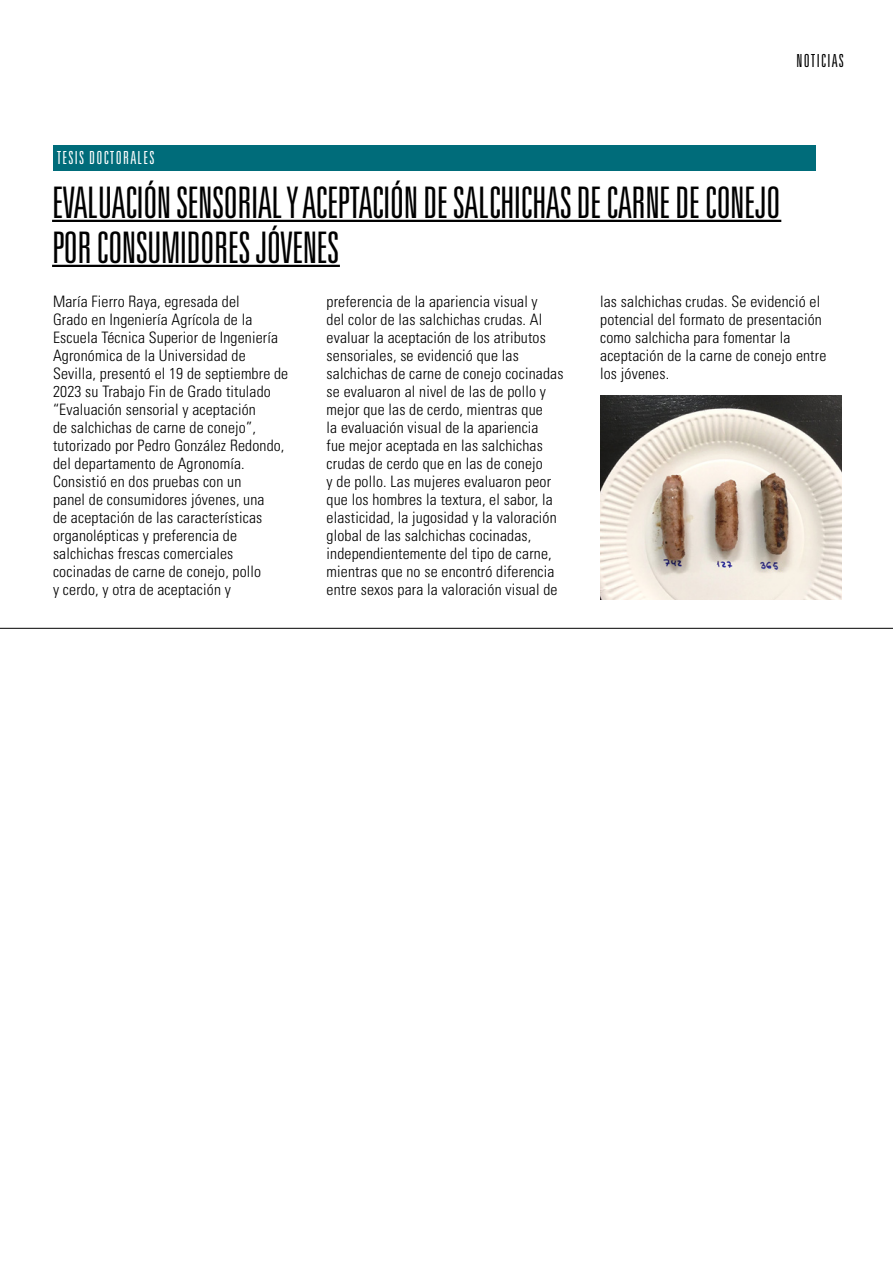
<style>
.page{position:relative;width:893px;height:1263px;background:#fff}
.page>*{position:absolute;margin:0;border:0;box-sizing:border-box;transform-origin:0 0}
.t1{font:300 ultra-condensed 43.5px/45px "Univers LT Std";letter-spacing:-.015em;color:#000}
.t2{font:300 ultra-condensed 18px "Univers LT Std";letter-spacing:.07em;color:#fff}
.t3{font:300 ultra-condensed 18px "Univers LT Std";letter-spacing:.07em;color:#000}
.t4{font:300 condensed 15.75px/18px "Univers LT Std";letter-spacing:.01em;color:#000}
</style>
<div class="page">
<div style="left:53px;top:145px;width:762px;height:26px;background:#006c7a"></div>
<hr style="left:52px;top:220px;width:729px;height:2px;background:#000">
<hr style="left:52px;top:265px;width:288px;height:2px;background:#000">
<hr style="left:0;top:628px;width:893px;height:1px;background:#000">
<img style="left:600px;top:395px;width:242px;height:205px">
<p class="t3" style="left:796px;top:51px;width:49px">NOTICIAS</p>
<p class="t2" style="left:57px;top:148px;width:99px">TESIS DOCTORALES</p>
<h1 class="t1" style="left:52px;top:180px;width:730px">EVALUACIÓN SENSORIAL Y ACEPTACIÓN DE SALCHICHAS DE CARNE DE CONEJO<br>POR CONSUMIDORES JÓVENES</h1>
<p class="t4" style="left:53px;top:292px;width:237px">María Fierro Raya, egresada del<br>Grado en Ingeniería Agrícola de la Escuela Técnica Superior de Ingeniería Agronómica de la Universidad de Sevilla, presentó el 19 de septiembre de 2023 su Trabajo Fin de Grado titulado “Evaluación sensorial y aceptación<br>de salchichas de carne de conejo”, tutorizado por Pedro González Redondo, del departamento de Agronomía.<br>Consistió en dos pruebas con un<br>panel de consumidores jóvenes, una<br>de aceptación de las características organolépticas y preferencia de salchichas frescas comerciales cocinadas de carne de conejo, pollo<br>y cerdo, y otra de aceptación y</p>
<p class="t4" style="left:327px;top:292px;width:238px">preferencia de la apariencia visual y<br>del color de las salchichas crudas. Al evaluar la aceptación de los atributos sensoriales, se evidenció que las salchichas de carne de conejo cocinadas se evaluaron al nivel de las de pollo y mejor que las de cerdo, mientras que<br>la evaluación visual de la apariencia<br>fue mejor aceptada en las salchichas crudas de cerdo que en las de conejo<br>y de pollo. Las mujeres evaluaron peor que los hombres la textura, el sabor, la elasticidad, la jugosidad y la valoración global de las salchichas cocinadas, independientemente del tipo de carne, mientras que no se encontró diferencia entre sexos para la valoración visual de</p>
<p class="t4" style="left:600px;top:292px;width:228px">las salchichas crudas. Se evidenció el potencial del formato de presentación como salchicha para fomentar la aceptación de la carne de conejo entre los jóvenes.</p>
</div>
